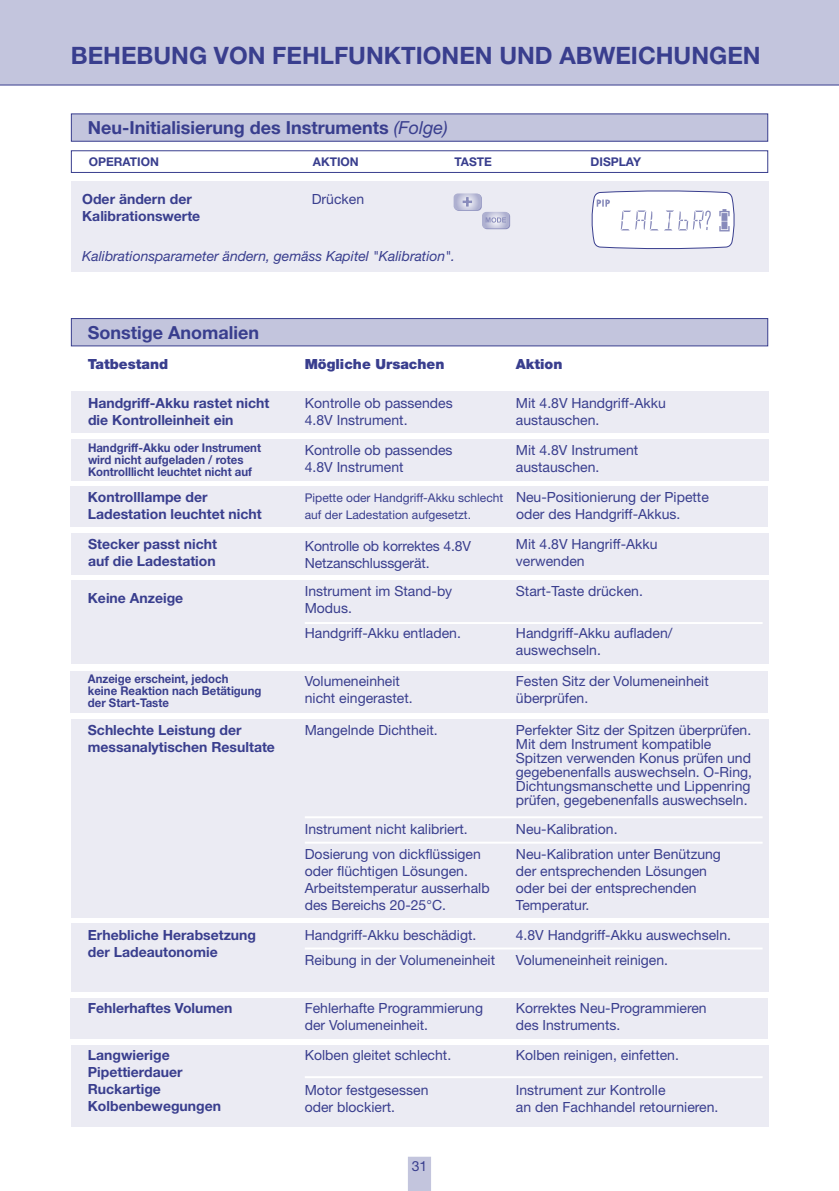
<style>
.page{position:relative;width:839px;height:1191px;background:#fff}
.page>*{position:absolute;margin:0;border:0;box-sizing:border-box;transform-origin:0 0}
.t1{font:700 24px "Helvetica Neue";color:#393e8e}
.t2{font:700 18px "Helvetica Neue";color:#393e8e}
.t3{font:14px/17px "Helvetica Neue";color:#393e8e}
.t4{font:700 14px/17px "Helvetica Neue";color:#393e8e}
.t5{font:italic 14px "Helvetica Neue";color:#393e8e}
.t6{font:900 14px "Helvetica Neue";color:#393e8e}
.t7{font:700 12px/12px "Helvetica Neue";color:#393e8e;scale:.95 1}
.t8{font:12px/17px "Helvetica Neue";color:#393e8e}
.t9{font:700 12px "Helvetica Neue";color:#393e8e}
.s1{font-weight:400;font-style:italic}
</style>
<div class="page">
<div style="left:0;top:0;width:839px;height:85px;background:#c3c5dd"></div>
<svg style="left:408px;top:1157px;width:23px;height:34px"></svg>
<hr style="left:0;top:84px;width:839px;height:2px;background:#393e8e">
<div style="left:71px;top:318px;width:697px;height:28px;background:#c3c5dd;border:1px solid #393e8e"></div>
<div style="left:71px;top:113px;width:697px;height:29px;background:#c3c5dd;border:1px solid #393e8e"></div>
<div style="left:71px;top:150px;width:697px;height:23px;border:1px solid #393e8e"></div>
<div style="left:71px;top:181px;width:697px;height:91px;background:#ebebf3"></div>
<svg style="left:591px;top:190px;width:144px;height:59px;background:#eeeef5"></svg>
<div style="left:483px;top:212px;width:27px;height:17px;background:#9a9cc5;border-radius:4px"></div>
<svg style="left:454px;top:193px;width:55px;height:35px"></svg>
<div style="left:71px;top:671px;width:697px;height:42px;background:#ebebf3"></div>
<div style="left:71px;top:391px;width:697px;height:41px;background:#ebebf3"></div>
<div style="left:71px;top:439px;width:697px;height:41px;background:#ebebf3"></div>
<div style="left:71px;top:533px;width:697px;height:41px;background:#ebebf3"></div>
<div style="left:71px;top:580px;width:697px;height:84px;background:#ebebf3"></div>
<hr style="left:305px;top:622px;width:458px;height:2px;background:#fff">
<div style="left:71px;top:719px;width:697px;height:198px;background:#ebebf3"></div>
<hr style="left:305px;top:816px;width:458px;height:2px;background:#fff">
<hr style="left:305px;top:841px;width:458px;height:2px;background:#fff">
<div style="left:71px;top:923px;width:697px;height:68px;background:#ebebf3"></div>
<hr style="left:305px;top:947px;width:458px;height:2px;background:#fff">
<div style="left:71px;top:486px;width:697px;height:40px;background:#ebebf3"></div>
<div style="left:71px;top:998px;width:697px;height:40px;background:#ebebf3"></div>
<div style="left:71px;top:1045px;width:697px;height:81px;background:#ebebf3"></div>
<hr style="left:305px;top:1076px;width:458px;height:2px;background:#fff">
<h1 class="t1" style="left:71px;top:41px;width:691px">BEHEBUNG VON FEHLFUNKTIONEN UND ABWEICHUNGEN</h1>
<p class="t2" style="left:88px;top:117px;width:361px">Neu-Initialisierung des Instruments <span class="s1">(Folge)</span></p>
<p class="t9" style="left:89px;top:155px;width:72px">OPERATION</p>
<p class="t9" style="left:313px;top:155px;width:47px">AKTION</p>
<p class="t9" style="left:455px;top:155px;width:39px">TASTE</p>
<p class="t9" style="left:591px;top:155px;width:52px">DISPLAY</p>
<p class="t4" style="left:82px;top:190px;width:111px">Oder ändern der</p>
<p class="t3" style="left:312px;top:190px;width:54px">Drücken</p>
<p class="t4" style="left:82px;top:207px;width:120px">Kalibrationswerte</p>
<p class="t5" style="left:82px;top:247px;width:374px">Kalibrationsparameter ändern, gemäss Kapitel "Kalibration".</p>
<p class="t2" style="left:88px;top:321px;width:173px">Sonstige Anomalien</p>
<p class="t6" style="left:88px;top:355px;width:82px">Tatbestand</p>
<p class="t6" style="left:305px;top:355px;width:141px">Mögliche Ursachen</p>
<p class="t6" style="left:516px;top:355px;width:48px">Aktion</p>
<p class="t4" style="left:88px;top:394px;width:183px">Handgriff-Akku rastet nicht die Kontrolleinheit ein</p>
<p class="t3" style="left:305px;top:394px;width:149px">Kontrolle ob passendes<br>4.8V Instrument.</p>
<p class="t3" style="left:516px;top:394px;width:151px">Mit 4.8V Handgriff-Akku austauschen.</p>
<p class="t7" style="left:88px;top:441px;width:184px">Handgriff-Akku oder Instrument wird nicht aufgeladen / rotes<br>Kontrolllicht leuchtet nicht auf</p>
<p class="t3" style="left:305px;top:442px;width:149px">Kontrolle ob passendes<br>4.8V Instrument</p>
<p class="t3" style="left:516px;top:442px;width:124px">Mit 4.8V Instrument austauschen.</p>
<p class="t4" style="left:88px;top:488px;width:175px">Kontrolllampe der<br>Ladestation leuchtet nicht</p>
<p class="t8" style="left:305px;top:488px;width:200px">Pipette oder Handgriff-Akku schlecht auf der Ladestation aufgesetzt.</p>
<p class="t3" style="left:516px;top:488px;width:194px">Neu-Positionierung der Pipette oder des Handgriff-Akkus.</p>
<p class="t4" style="left:88px;top:535px;width:131px">Stecker passt nicht auf die Ladestation</p>
<p class="t3" style="left:305px;top:537px;width:168px">Kontrolle ob korrektes 4.8V<br>Netzanschlussgerät.</p>
<p class="t3" style="left:516px;top:536px;width:143px">Mit 4.8V Hangriff-Akku verwenden</p>
<p class="t4" style="left:88px;top:589px;width:97px">Keine Anzeige</p>
<p class="t3" style="left:305px;top:582px;width:149px">Instrument im Stand-by<br>Modus.</p>
<p class="t3" style="left:516px;top:582px;width:129px">Start-Taste drücken.</p>
<p class="t3" style="left:305px;top:624px;width:158px">Handgriff-Akku entladen.</p>
<p class="t3" style="left:516px;top:624px;width:158px">Handgriff-Akku aufladen/ auswechseln.</p>
<p class="t7" style="left:88px;top:673px;width:184px">Anzeige erscheint, jedoch<br>keine Reaktion nach Betätigung der Start-Taste</p>
<p class="t3" style="left:305px;top:673px;width:109px">Volumeneinheit nicht eingerastet.</p>
<p class="t3" style="left:516px;top:673px;width:194px">Festen Sitz der Volumeneinheit überprüfen.</p>
<p class="t4" style="left:88px;top:721px;width:189px">Schlechte Leistung der messanalytischen Resultate</p>
<p class="t3" style="left:305px;top:721px;width:135px">Mangelnde Dichtheit.</p>
<p class="t3" style="left:516px;top:722px;width:238px;line-height:14px">Perfekter Sitz der Spitzen überprüfen.<br>Mit dem Instrument kompatible Spitzen verwenden Konus prüfen und gegebenenfalls auswechseln. O-Ring, Dichtungsmanschette und Lippenring prüfen, gegebenenfalls auswechseln.</p>
<p class="t3" style="left:305px;top:820px;width:164px">Instrument nicht kalibriert.</p>
<p class="t3" style="left:516px;top:820px;width:103px">Neu-Kalibration.</p>
<p class="t3" style="left:305px;top:845px;width:186px">Dosierung von dickflüssigen oder flüchtigen Lösungen.<br>Arbeitstemperatur ausserhalb des Bereichs 20-25°C.</p>
<p class="t3" style="left:516px;top:845px;width:207px">Neu-Kalibration unter Benützung der entsprechenden Lösungen oder bei der entsprechenden<br>Temperatur.</p>
<p class="t4" style="left:88px;top:926px;width:170px">Erhebliche Herabsetzung der Ladeautonomie</p>
<p class="t3" style="left:305px;top:926px;width:173px">Handgriff-Akku beschädigt.</p>
<p class="t3" style="left:516px;top:926px;width:217px">4.8V Handgriff-Akku auswechseln.</p>
<p class="t3" style="left:305px;top:951px;width:192px">Reibung in der Volumeneinheit</p>
<p class="t3" style="left:516px;top:951px;width:154px">Volumeneinheit reinigen.</p>
<p class="t4" style="left:88px;top:999px;width:146px">Fehlerhaftes Volumen</p>
<p class="t3" style="left:305px;top:999px;width:180px">Fehlerhafte Programmierung der Volumeneinheit.</p>
<p class="t3" style="left:516px;top:999px;width:192px">Korrektes Neu-Programmieren des Instruments.</p>
<p class="t4" style="left:88px;top:1046px;width:135px">Langwierige<br>Pipettierdauer<br>Ruckartige<br>Kolbenbewegungen</p>
<p class="t3" style="left:305px;top:1046px;width:148px">Kolben gleitet schlecht.</p>
<p class="t3" style="left:516px;top:1046px;width:165px">Kolben reinigen, einfetten.</p>
<p class="t3" style="left:305px;top:1081px;width:125px">Motor festgesessen oder blockiert.</p>
<p class="t3" style="left:516px;top:1081px;width:204px">Instrument zur Kontrolle<br>an den Fachhandel retournieren.</p>
<p class="t3" style="left:412px;top:1157px;width:17px">31</p>
</div>
